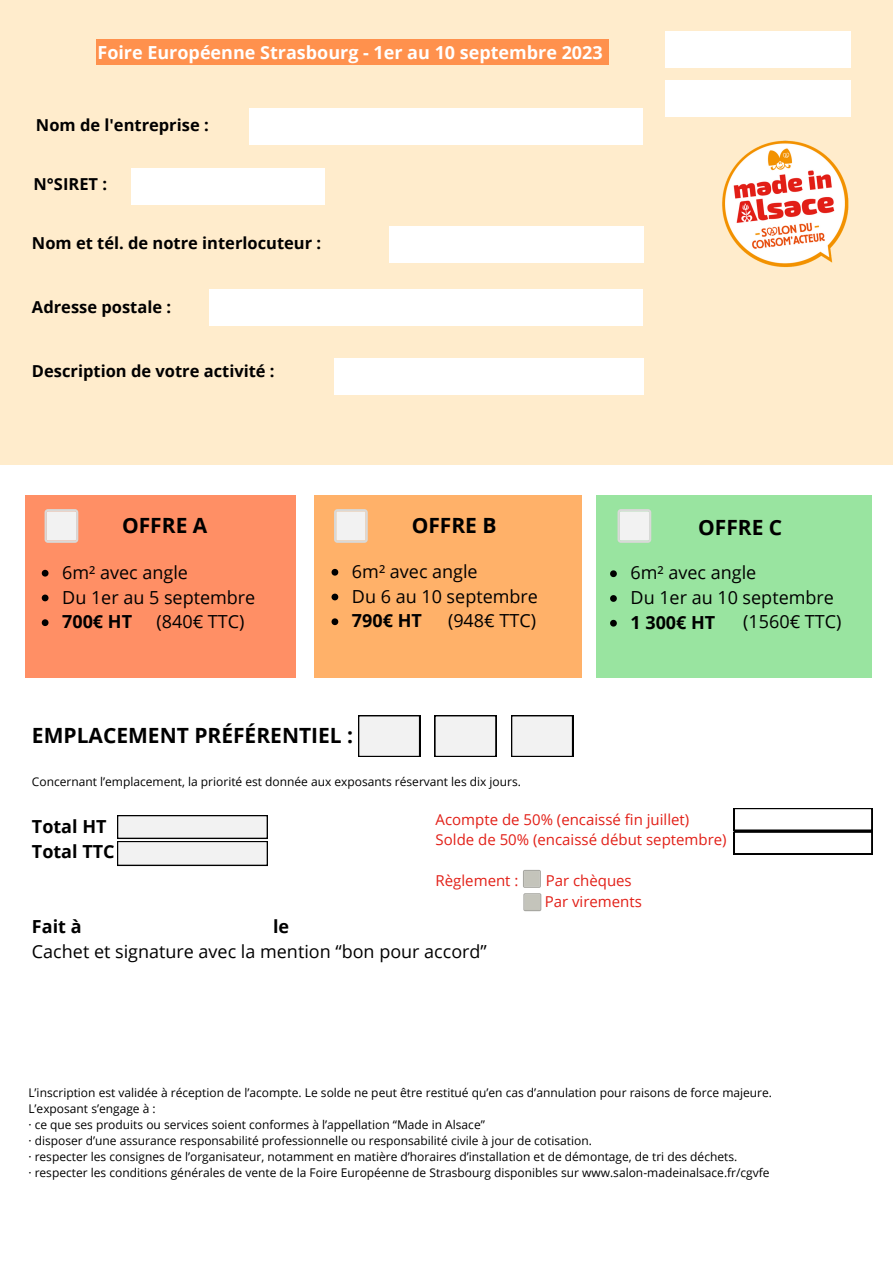
<style>
.page{position:relative;width:893px;height:1264px;background:#fff}
.page>*{position:absolute;margin:0;border:0;box-sizing:border-box;transform-origin:0 0}
.t1{font:700 21px "Open Sans";color:#000}
.t2{font:18px "Open Sans";color:#000}
.t3{font:700 18px "Open Sans";color:#fff}
.t4{font:700 18px "Open Sans";color:#000}
.t5{font:700 16.5px "Open Sans";color:#000}
.t6{font:15px "Open Sans";color:#e21f17}
.t7{font:12px "Open Sans";color:#000}
</style>
<div class="page">
<div style="left:0;top:0;width:892px;height:464px;background:#ffeccc"></div>
<img style="left:722px;top:140px;width:127px;height:128px">
<div style="left:665px;top:32px;width:185px;height:36px;background:#fff"></div>
<div style="left:665px;top:80px;width:185px;height:36px;background:#fff"></div>
<div style="left:25px;top:495px;width:271px;height:182px;background:#ff8f65"></div>
<div style="left:313px;top:495px;width:268px;height:182px;background:#ffb169"></div>
<div style="left:596px;top:495px;width:275px;height:182px;background:#99e4a0"></div>
<svg style="left:45px;top:509px;width:33px;height:34px"></svg>
<svg style="left:334px;top:509px;width:34px;height:34px"></svg>
<svg style="left:617px;top:509px;width:34px;height:34px"></svg>
<svg style="left:358px;top:715px;width:62px;height:42px"></svg>
<div style="left:97px;top:39px;width:512px;height:26px;background:#ff914d"></div>
<svg style="left:42px;top:570px;width:6px;height:6px"></svg>
<svg style="left:42px;top:594px;width:6px;height:7px"></svg>
<svg style="left:42px;top:619px;width:6px;height:7px"></svg>
<svg style="left:331px;top:569px;width:7px;height:6px"></svg>
<svg style="left:331px;top:593px;width:7px;height:7px"></svg>
<svg style="left:331px;top:618px;width:7px;height:7px"></svg>
<svg style="left:610px;top:570px;width:6px;height:7px"></svg>
<svg style="left:610px;top:595px;width:6px;height:7px"></svg>
<svg style="left:610px;top:620px;width:6px;height:6px"></svg>
<svg style="left:434px;top:715px;width:62px;height:42px"></svg>
<svg style="left:511px;top:715px;width:62px;height:42px"></svg>
<div style="left:117px;top:841px;width:150px;height:25px;background:#000"></div>
<svg style="left:117px;top:815px;width:151px;height:50px"></svg>
<div style="left:249px;top:108px;width:393px;height:37px;background:#fff"></div>
<div style="left:131px;top:168px;width:193px;height:36px;background:#fff"></div>
<div style="left:389px;top:226px;width:254px;height:37px;background:#fff"></div>
<div style="left:210px;top:289px;width:432px;height:36px;background:#fff"></div>
<div style="left:334px;top:358px;width:309px;height:36px;background:#fff"></div>
<svg style="left:523px;top:869px;width:18px;height:18px"></svg>
<svg style="left:523px;top:893px;width:18px;height:18px"></svg>
<svg style="left:733px;top:808px;width:139px;height:46px"></svg>
<p class="t3" style="left:97px;top:39px;width:506px">Foire Européenne Strasbourg - 1er au 10 septembre 2023</p>
<p class="t5" style="left:36px;top:114px;width:174px">Nom de l'entreprise :</p>
<p class="t5" style="left:33px;top:173px;width:75px">N°SIRET :</p>
<p class="t5" style="left:32px;top:232px;width:291px">Nom et tél. de notre interlocuteur :</p>
<p class="t5" style="left:32px;top:295px;width:141px">Adresse postale :</p>
<p class="t5" style="left:32px;top:359px;width:244px">Description de votre activité :</p>
<p class="t1" style="left:122px;top:510px;width:87px">OFFRE A</p>
<p class="t1" style="left:411px;top:510px;width:86px">OFFRE B</p>
<p class="t1" style="left:698px;top:512px;width:86px">OFFRE C</p>
<p class="t2" style="left:62px;top:559px;width:127px">6m² avec angle</p>
<p class="t2" style="left:62px;top:584px;width:195px">Du 1er au 5 septembre</p>
<p class="t4" style="left:62px;top:609px;width:71px">700€ HT</p>
<p class="t2" style="left:352px;top:558px;width:127px">6m² avec angle</p>
<p class="t2" style="left:352px;top:583px;width:187px">Du 6 au 10 septembre</p>
<p class="t4" style="left:352px;top:608px;width:71px">790€ HT</p>
<p class="t2" style="left:630px;top:560px;width:127px">6m² avec angle</p>
<p class="t2" style="left:630px;top:585px;width:205px">Du 1er au 10 septembre</p>
<p class="t4" style="left:630px;top:609px;width:86px">1 300€ HT</p>
<p class="t2" style="left:156px;top:609px;width:89px">(840€ TTC)</p>
<p class="t2" style="left:448px;top:608px;width:89px">(948€ TTC)</p>
<p class="t2" style="left:743px;top:609px;width:100px">(1560€ TTC)</p>
<p class="t1" style="left:32px;top:720px;width:323px">EMPLACEMENT PRÉFÉRENTIEL :</p>
<p class="t7" style="left:32px;top:773px;width:490px">Concernant l’emplacement, la priorité est donnée aux exposants réservant les dix jours.</p>
<p class="t4" style="left:32px;top:813px;width:76px">Total HT</p>
<p class="t4" style="left:32px;top:838px;width:84px">Total TTC</p>
<p class="t6" style="left:435px;top:809px;width:255px">Acompte de 50% (encaissé fin juillet)</p>
<p class="t6" style="left:435px;top:829px;width:292px">Solde de 50% (encaissé début septembre)</p>
<p class="t6" style="left:435px;top:869px;width:84px">Règlement :</p>
<p class="t6" style="left:545px;top:869px;width:88px">Par chèques</p>
<p class="t6" style="left:544px;top:891px;width:99px">Par virements</p>
<p class="t4" style="left:32px;top:913px;width:51px">Fait à</p>
<p class="t4" style="left:273px;top:913px;width:18px">le</p>
<p class="t2" style="left:32px;top:938px;width:456px">Cachet et signature avec la mention “bon pour accord”</p>
<p class="t7" style="left:28px;top:1084px;width:745px">L’inscription est validée à réception de l’acompte. Le solde ne peut être restitué qu’en cas d’annulation pour raisons de force majeure.</p>
<p class="t7" style="left:28px;top:1100px;width:129px">L’exposant s’engage à :</p>
<p class="t7" style="left:28px;top:1116px;width:458px">· ce que ses produits ou services soient conformes à l’appellation “Made in Alsace”</p>
<p class="t7" style="left:28px;top:1132px;width:565px">· disposer d’une assurance responsabilité professionnelle ou responsabilité civile à jour de cotisation.</p>
<p class="t7" style="left:28px;top:1148px;width:710px">· respecter les consignes de l’organisateur, notamment en matière d’horaires d’installation et de démontage, de tri des déchets.</p>
<p class="t7" style="left:28px;top:1164px;width:742px">· respecter les conditions générales de vente de la Foire Européenne de Strasbourg disponibles sur www.salon-madeinalsace.fr/cgvfe</p>
</div>
